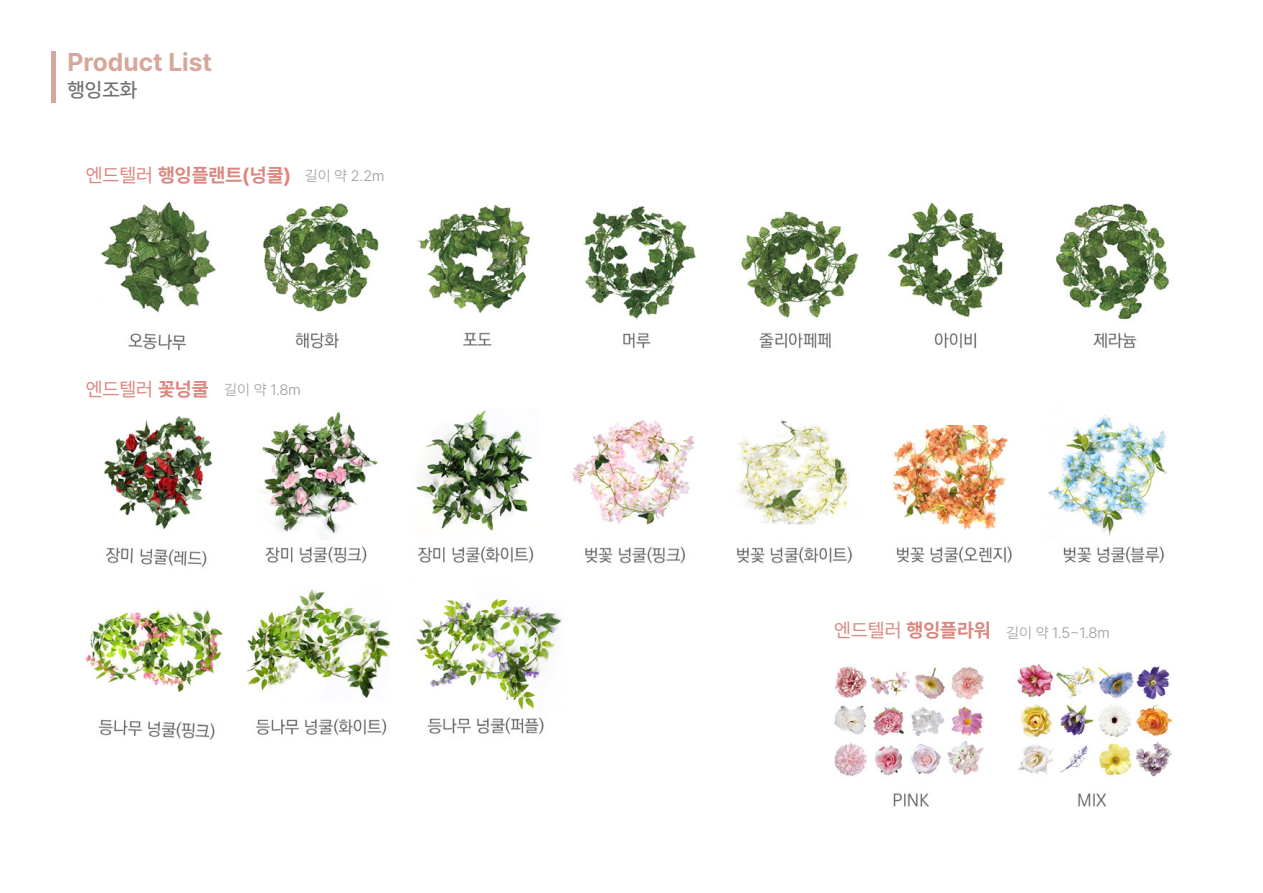
<style>
.page{position:relative;width:1263px;height:893px;background:#fff}
.page>*{position:absolute;margin:0;border:0;box-sizing:border-box;transform-origin:0 0}
.t1{font:700 25.5px "Pretendard";color:#d6a89c}
.t2{font:500 20.25px "Pretendard";color:#727171}
.t3{font:700 19.5px "Pretendard";color:#da877e}
.t4{font:19.5px "Pretendard";color:#da877e}
.t5{font:300 15px "Pretendard";color:#9ea1a1}
.s1{font-weight:400}
.s2{font-weight:700}
</style>
<div class="page">
<hr style="left:51px;top:51px;width:4px;height:51px;background:#d6a89c">
<img style="left:85px;top:201px;width:1088px;height:606px">
<div style="left:821px;top:387px;width:229px;height:37px;background:#fff"></div>
<div style="left:86px;top:377px;width:200px;height:26px;background:#fff"></div>
<div style="left:834px;top:618px;width:201px;height:26px;background:#fff"></div>
<div style="left:224px;top:381px;width:201px;height:18px;background:#fff"></div>
<div style="left:1006px;top:624px;width:104px;height:14px;background:#fff"></div>
<h1 class="t1" style="left:67px;top:43px;width:146px">Product List</h1>
<h2 class="t2" style="left:67px;top:75px;width:71px">행잉조화</h2>
<h3 class="t3" style="left:86px;top:161px;width:207px"><span class="s1">엔드텔러</span> 행잉플랜트(넝쿨)</h3>
<p class="t5" style="left:305px;top:166px;width:81px">길이 약 2.2m</p>
<h3 class="t4" style="left:86px;top:375px;width:124px">엔드텔러 <span class="s2">꽃넝쿨</span></h3>
<p class="t5" style="left:224px;top:380px;width:78px">길이 약 1.8m</p>
<h3 class="t3" style="left:834px;top:615px;width:158px"><span class="s1">엔드텔러</span> 행잉플라워</h3>
<p class="t5" style="left:1006px;top:622px;width:105px">길이 약 1.5~1.8m</p>
</div>
